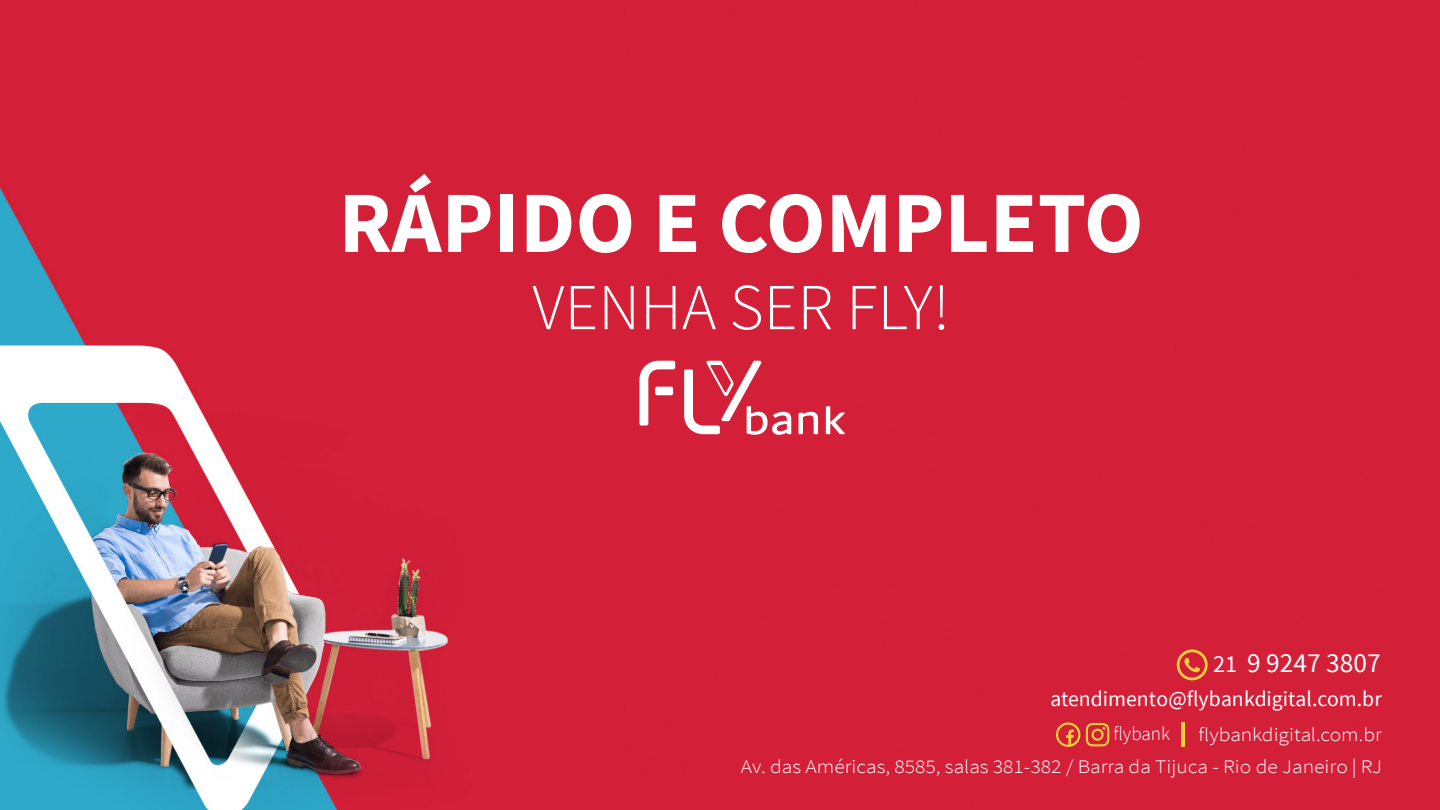
<style>
.page{position:relative;width:1440px;height:810px;background:#fff}
.page>*{position:absolute;margin:0;border:0;box-sizing:border-box;transform-origin:0 0}
.t1{font:700 87.45px "Source Sans Pro";color:#fff}
.t2{font:300 65.55px "Source Sans Pro";color:#fff}
.t3{font:27.38px "Source Sans Pro";color:#fff}
.t4{font:21.67px "Source Sans Pro";color:#fff}
.t5{font:300 19.27px "Source Sans Pro";color:#fff;scale:1.12 1}
.t6{font:300 19.27px "Source Sans Pro";color:#fff}
.s1{font-size:24.38px}
</style>
<div class="page">
<img style="left:0;top:0;width:1440px;height:810px">
<svg style="left:799px;top:412px;width:19px;height:22px"></svg>
<svg style="left:826px;top:406px;width:19px;height:28px"></svg>
<svg style="left:639px;top:361px;width:36px;height:65px"></svg>
<div style="left:655px;top:387px;width:18px;height:8px;background:#fff;border-radius:2px"></div>
<svg style="left:684px;top:361px;width:107px;height:74px"></svg>
<svg style="left:1086px;top:723px;width:23px;height:23px"></svg>
<hr style="left:1182px;top:722px;width:3px;height:25px;background:#f2d13c">
<svg style="left:1056px;top:722px;width:24px;height:25px"></svg>
<svg style="left:1177px;top:649px;width:31px;height:31px"></svg>
<h1 class="t1" style="left:339px;top:164px;width:807px">RÁPIDO E COMPLETO</h1>
<h2 class="t2" style="left:532px;top:267px;width:419px">VENHA SER FLY!</h2>
<h3 class="t3" style="left:1213px;top:646px;width:169px"><span class="s1">21</span> 9 9247 3807</h3>
<p class="t4" style="left:1050px;top:686px;width:333px">atendimento@flybankdigital.com.br</p>
<p class="t6" style="left:1113px;top:722px;width:58px">flybank</p>
<p class="t5" style="left:1199px;top:723px;width:165px">flybankdigital.com.br</p>
<p class="t5" style="left:741px;top:755px;width:574px">Av. das Américas, 8585, salas 381-382 / Barra da Tijuca - Rio de Janeiro | RJ</p>
</div>
